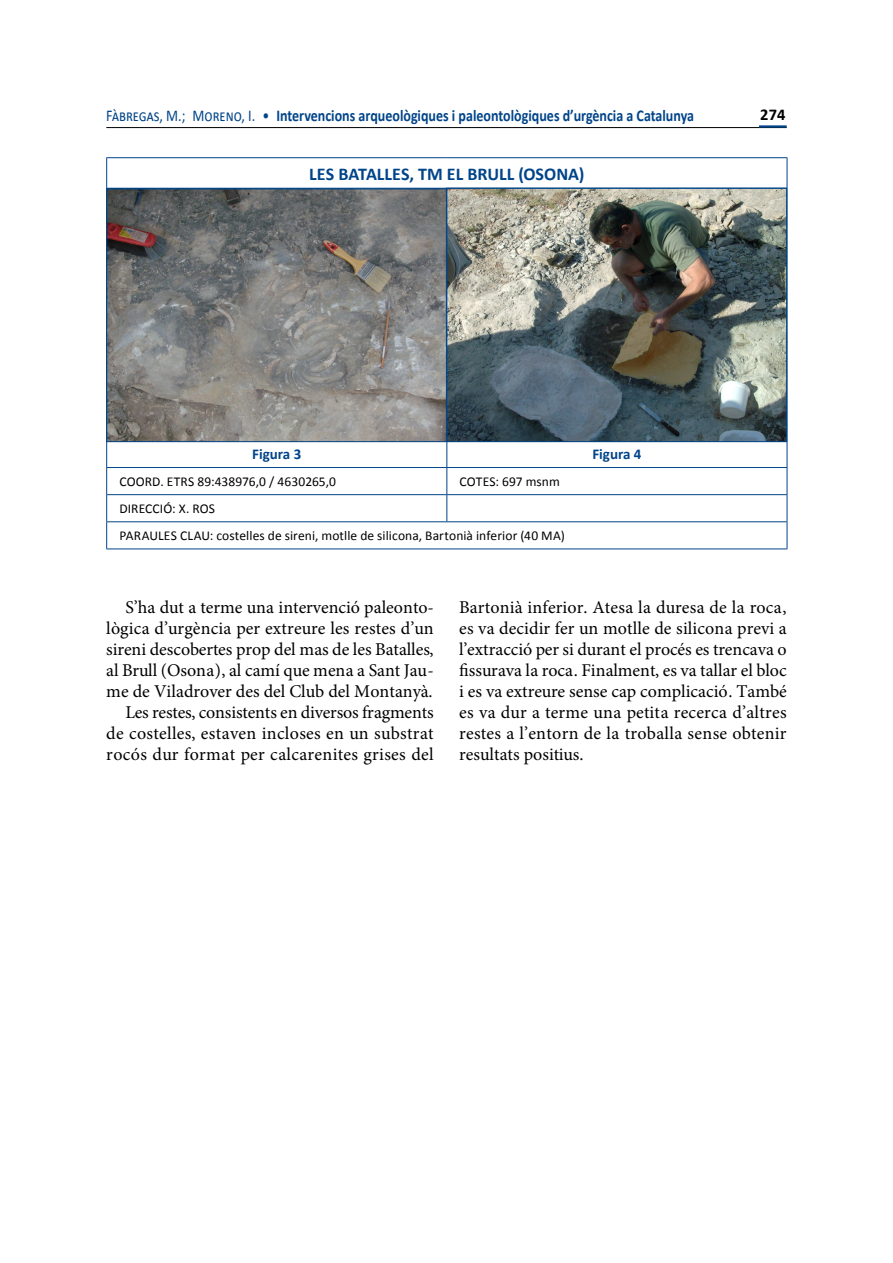
<style>
.page{position:relative;width:893px;height:1263px;background:#fff}
.page>*{position:absolute;margin:0;border:0;box-sizing:border-box;transform-origin:0 0}
.t1{font:18px/21px "Minion Pro";color:#000;text-align:justify}
.t2{font:700 18px "Calibri";color:#004489}
.t3{font:700 16.5px "Calibri";color:#004489;scale:.85 1}
.t4{font:700 16.5px "Calibri";color:#000}
.t5{font:700 15px "Calibri";color:#004489}
.t6{font:13.5px/27.2px "Calibri";letter-spacing:.005em;color:#000}
.s1{font-weight:400}
</style>
<div class="page">
<hr style="left:106px;top:127px;width:681px;height:1px;background:#000">
<hr style="left:759px;top:125px;width:28px;height:3px;background:#004489">
<img style="left:108px;top:190px;width:677px;height:250px">
<div style="left:446px;top:188px;width:341px;height:254px;border:1px solid #004489"></div>
<div style="left:106px;top:189px;width:341px;height:253px;border:1px solid #004489"></div>
<hr style="left:106px;top:157px;width:341px;height:1px;background:#004489">
<hr style="left:106px;top:158px;width:1px;height:30px;background:#004489">
<hr style="left:447px;top:157px;width:340px;height:1px;background:#004489">
<hr style="left:787px;top:158px;width:1px;height:30px;background:#004489">
<hr style="left:106px;top:188px;width:341px;height:1px;background:#004489">
<hr style="left:106px;top:189px;width:1px;height:278px;background:#004489">
<hr style="left:447px;top:188px;width:340px;height:1px;background:#004489">
<hr style="left:446px;top:189px;width:1px;height:278px;background:#004489">
<hr style="left:787px;top:189px;width:1px;height:278px;background:#004489">
<hr style="left:106px;top:467px;width:341px;height:1px;background:#004489">
<hr style="left:447px;top:467px;width:340px;height:1px;background:#004489">
<hr style="left:106px;top:494px;width:341px;height:1px;background:#004489">
<hr style="left:447px;top:494px;width:340px;height:1px;background:#004489">
<svg style="left:446px;top:468px;width:1px;height:53px"></svg>
<hr style="left:106px;top:521px;width:341px;height:1px;background:#004489">
<svg style="left:106px;top:468px;width:1px;height:80px"></svg>
<hr style="left:447px;top:521px;width:340px;height:1px;background:#004489">
<svg style="left:787px;top:468px;width:1px;height:80px"></svg>
<hr style="left:106px;top:548px;width:341px;height:1px;background:#004489">
<hr style="left:447px;top:548px;width:340px;height:1px;background:#004489">
<p class="t3" style="left:106px;top:105px;width:693px"><span class="s1">Fàbregas, M.; Moreno, I. •</span> Intervencions arqueològiques i paleontològiques d’urgència a Catalunya</p>
<p class="t4" style="left:760px;top:104px;width:27px">274</p>
<p class="t2" style="left:309px;top:162px;width:277px">LES BATALLES, TM EL BRULL (OSONA)</p>
<p class="t5" style="left:252px;top:444px;width:51px">Figura 3</p>
<p class="t5" style="left:592px;top:444px;width:51px">Figura 4</p>
<p class="t6" style="left:119px;top:468px;width:218px">COORD. ETRS 89:438976,0 / 4630265,0</p>
<p class="t6" style="left:460px;top:468px;width:102px">COTES: 697 msnm</p>
<p class="t6" style="left:119px;top:495px;width:447px">DIRECCIÓ: X. ROS<br>PARAULES CLAU: costelles de sireni, motlle de silicona, Bartonià inferior (40 MA)</p>
<p class="t1" style="left:106px;top:596px;width:329px;text-align:right">S’ha dut a terme una intervenció paleonto&shy;lògica d’urgència per extreure les restes d’un sireni descobertes prop del mas de les Batalles, al Brull (Osona), al camí que mena a Sant Jau&shy;me de Viladrover des del Club del Montanyà.<br>Les restes, consistents en diversos fragments de costelles, estaven incloses en un substrat rocós dur format per calcarenites grises del</p>
<p class="t1" style="left:459px;top:596px;width:329px">Bartonià inferior. Atesa la duresa de la roca, es va decidir fer un motlle de silicona previ a l’extracció per si durant el procés es trencava o fissurava la roca. Finalment, es va tallar el bloc i es va extreure sense cap complicació. També es va dur a terme una petita recerca d’altres restes a l’entorn de la troballa sense obtenir resultats positius.</p>
</div>
